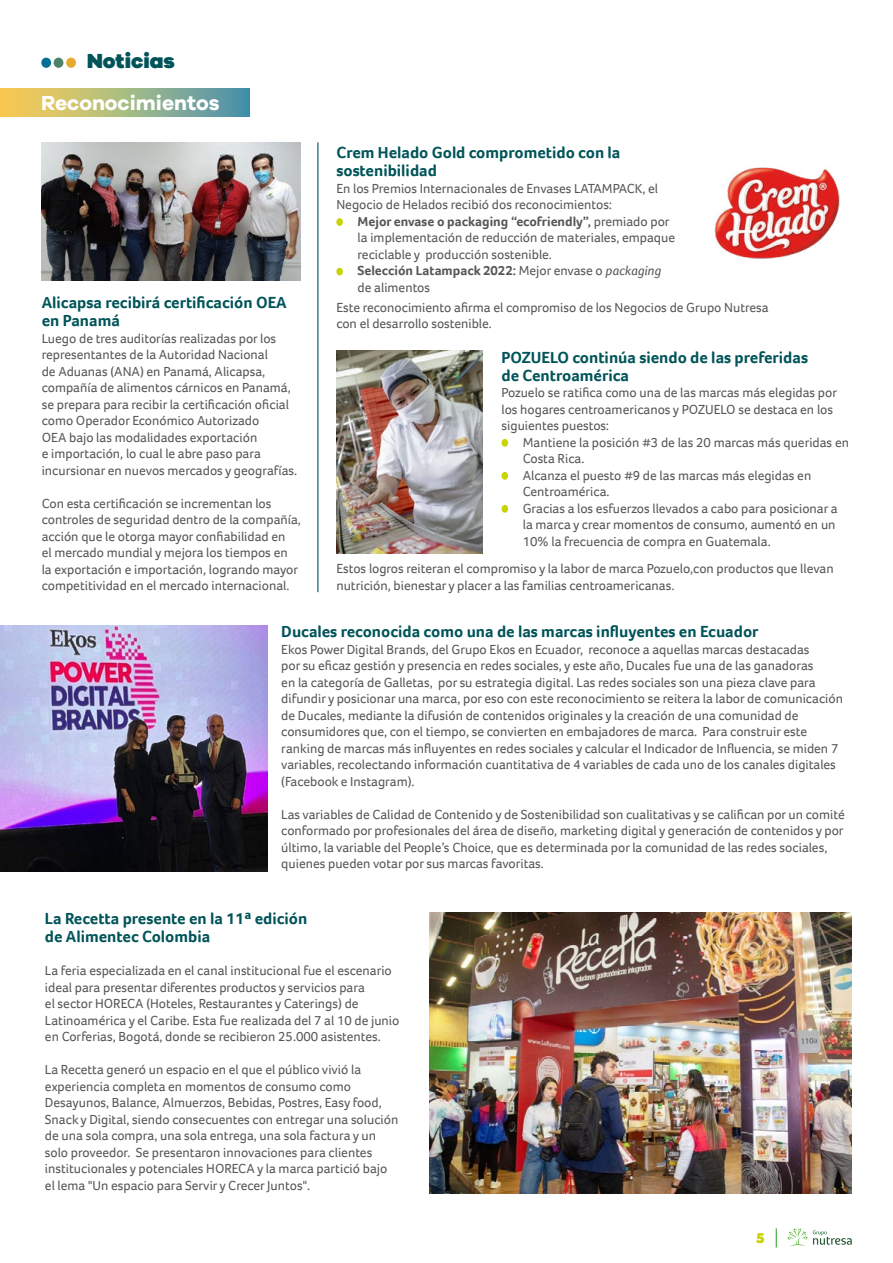
<style>
.page{position:relative;width:893px;height:1263px;background:#fff}
.page>*{position:absolute;margin:0;border:0;box-sizing:border-box;transform-origin:0 0}
.t1{font:700 21px "Galano Grotesque";color:#fff}
.t2{font:900 21px "Galano Grotesque";color:#005459}
.t3{font:700 16.5px/18px "Foco";color:#005459}
.t4{font:900 15px "Foco";color:#c8d300}
.t5{font:13.5px/16.5px "Foco";color:#575756}
.s1{font-weight:700}
.s2{font-style:italic}
</style>
<div class="page">
<svg style="left:787px;top:1228px;width:65px;height:18px"></svg>
<svg style="left:776px;top:1228px;width:1px;height:19px"></svg>
<div style="left:66px;top:58px;width:10px;height:10px;background:#e6ab2e;border-radius:50%"></div>
<div style="left:41px;top:58px;width:10px;height:10px;background:#007094;border-radius:50%"></div>
<div style="left:54px;top:58px;width:9px;height:10px;background:#4d826b;border-radius:50%"></div>
<div style="left:336px;top:218px;width:7px;height:8px;background:#c8d300;border-radius:50%"></div>
<div style="left:336px;top:268px;width:7px;height:7px;background:#c8d300;border-radius:50%"></div>
<div style="left:502px;top:439px;width:6px;height:8px;background:#c8d300;border-radius:50%"></div>
<div style="left:502px;top:472px;width:6px;height:8px;background:#c8d300;border-radius:50%"></div>
<div style="left:502px;top:505px;width:6px;height:8px;background:#c8d300;border-radius:50%"></div>
<img style="left:42px;top:142px;width:259px;height:139px">
<img style="left:336px;top:351px;width:147px;height:203px">
<hr style="left:317px;top:142px;width:1px;height:450px;background:#005459">
<img style="left:714px;top:167px;width:126px;height:92px">
<div style="left:0;top:89px;width:249px;height:27px;background:linear-gradient(to right,#ffd352,#4a97b1)"></div>
<img style="left:0;top:625px;width:267px;height:247px">
<img style="left:429px;top:912px;width:422px;height:281px">
<h1 class="t2" style="left:87px;top:49px;width:89px">Noticias</h1>
<h1 class="t1" style="left:41px;top:94px;width:180px">Reconocimientos</h1>
<p class="t3" style="left:42px;top:293px;width:247px">Alicapsa recibirá certificación OEA en Panamá</p>
<p class="t5" style="left:42px;top:330px;width:257px">Luego de tres auditorías realizadas por los representantes de la Autoridad Nacional<br>de Aduanas (ANA) en Panamá, Alicapsa, compañía de alimentos cárnicos en Panamá, se prepara para recibir la certificación oficial como Operador Económico Autorizado<br>OEA bajo las modalidades exportación<br>e importación, lo cual le abre paso para incursionar en nuevos mercados y geografías.</p>
<p class="t5" style="left:42px;top:495px;width:261px">Con esta certificación se incrementan los controles de seguridad dentro de la compañía, acción que le otorga mayor confiabilidad en<br>el mercado mundial y mejora los tiempos en la exportación e importación, logrando mayor competitividad en el mercado internacional.</p>
<p class="t3" style="left:336px;top:144px;width:286px">Crem Helado Gold comprometido con la sostenibilidad</p>
<p class="t5" style="left:336px;top:180px;width:323px">En los Premios Internacionales de Envases LATAMPACK, el<br>Negocio de Helados recibió dos reconocimientos:</p>
<p class="t5" style="left:358px;top:213px;width:319px"><span class="s1">Mejor envase o packaging “ecofriendly”,</span> premiado por la implementación de reducción de materiales, empaque reciclable y producción sostenible.<br><span class="s1">Selección Latampack 2022:</span> Mejor envase o <span class="s2">packaging </span>de alimentos</p>
<p class="t5" style="left:336px;top:299px;width:434px">Este reconocimiento afirma el compromiso de los Negocios de Grupo Nutresa con el desarrollo sostenible.</p>
<p class="t3" style="left:502px;top:348px;width:308px">POZUELO continúa siendo de las preferidas de Centroamérica</p>
<p class="t5" style="left:502px;top:384px;width:337px">Pozuelo se ratifica como una de las marcas más elegidas por los hogares centroamericanos y POZUELO se destaca en los siguientes puestos:</p>
<p class="t5" style="left:523px;top:434px;width:328px">Mantiene la posición #3 de las 20 marcas más queridas en Costa Rica.<br>Alcanza el puesto #9 de las marcas más elegidas en Centroamérica.<br>Gracias a los esfuerzos llevados a cabo para posicionar a la marca y crear momentos de consumo, aumentó en un 10% la frecuencia de compra en Guatemala.</p>
<p class="t5" style="left:336px;top:561px;width:499px">Estos logros reiteran el compromiso y la labor de marca Pozuelo,con productos que llevan nutrición, bienestar y placer a las familias centroamericanas.</p>
<p class="t3" style="left:281px;top:622px;width:479px">Ducales reconocida como una de las marcas influyentes en Ecuador</p>
<p class="t5" style="left:281px;top:641px;width:563px">Ekos Power Digital Brands, del Grupo Ekos en Ecuador, reconoce a aquellas marcas destacadas<br>por su eficaz gestión y presencia en redes sociales, y este año, Ducales fue una de las ganadoras<br>en la categoría de Galletas, por su estrategia digital. Las redes sociales son una pieza clave para difundir y posicionar una marca, por eso con este reconocimiento se reitera la labor de comunicación de Ducales, mediante la difusión de contenidos originales y la creación de una comunidad de consumidores que, con el tiempo, se convierten en embajadores de marca. Para construir este ranking de marcas más influyentes en redes sociales y calcular el Indicador de Influencia, se miden 7 variables, recolectando información cuantitativa de 4 variables de cada uno de los canales digitales (Facebook e Instagram).</p>
<p class="t5" style="left:281px;top:806px;width:565px">Las variables de Calidad de Contenido y de Sostenibilidad son cualitativas y se califican por un comité conformado por profesionales del área de diseño, marketing digital y generación de contenidos y por último, la variable del People’s Choice, que es determinada por la comunidad de las redes sociales, quienes pueden votar por sus marcas favoritas.</p>
<p class="t3" style="left:45px;top:910px;width:264px">La Recetta presente en la 11ª edición de Alimentec Colombia</p>
<p class="t5" style="left:45px;top:962px;width:356px">La feria especializada en el canal institucional fue el escenario ideal para presentar diferentes productos y servicios para<br>el sector HORECA (Hoteles, Restaurantes y Caterings) de Latinoamérica y el Caribe. Esta fue realizada del 7 al 10 de junio en Corferias, Bogotá, donde se recibieron 25.000 asistentes.</p>
<p class="t5" style="left:45px;top:1061px;width:355px">La Recetta generó un espacio en el que el público vivió la experiencia completa en momentos de consumo como Desayunos, Balance, Almuerzos, Bebidas, Postres, Easy food, Snack y Digital, siendo consecuentes con entregar una solución de una sola compra, una sola entrega, una sola factura y un solo proveedor. Se presentaron innovaciones para clientes institucionales y potenciales HORECA y la marca partició bajo el lema "Un espacio para Servir y Crecer Juntos".</p>
<p class="t4" style="left:756px;top:1228px;width:10px">5</p>
</div>
